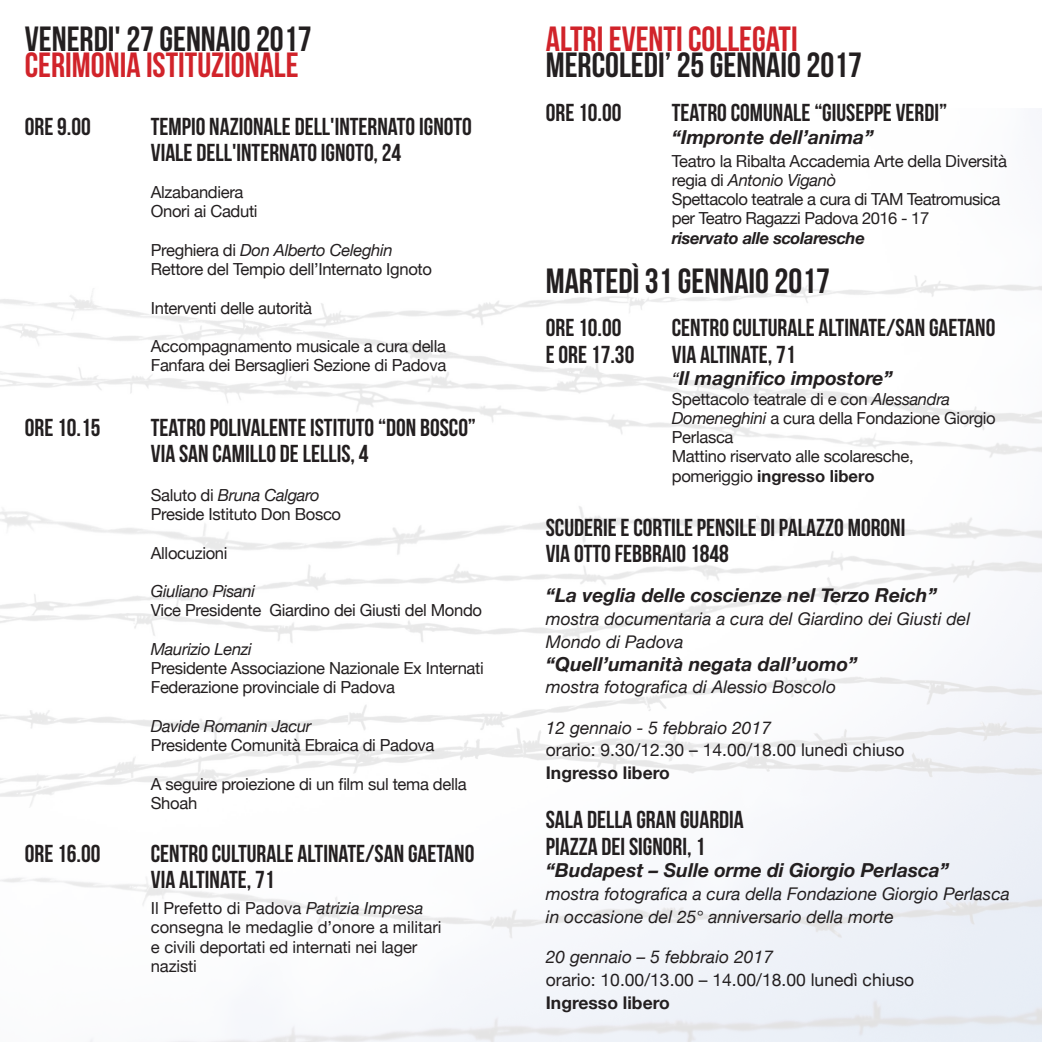
<style>
.page{position:relative;width:1042px;height:1042px;background:#fff}
.page>*{position:absolute;margin:0;border:0;box-sizing:border-box;transform-origin:0 0}
.Titolo{font:35px "Bebas Neue";color:#231f20}
.Titolo-2{font:35px "Bebas Neue";color:#d1232a}
.t1{font:24.5px/26.2px "Bebas Neue";color:#231f20}
.t2{font:italic 700 19.25px "Helvetica Neue";color:#231f20}
.t3{font:italic 17.5px/22.8px "Helvetica Neue";color:#231f20}
.t4{font:17.5px "Helvetica Neue";color:#231f20}
.t5{font:700 17.5px "Helvetica Neue";color:#231f20}
.t6{font:16.62px/19.2px "Helvetica Neue";letter-spacing:-.02em;color:#231f20}
.t7{font:16.62px/19.2px "Helvetica Neue";color:#231f20}
.t8{font:italic 16.62px "Helvetica Neue";letter-spacing:-.02em;color:#231f20}
.t9{font:700 16.62px "Helvetica Neue";color:#231f20}
.s1{font-style:normal}
.s2{font-style:italic}
.s3{font-weight:700;font-style:italic}
.s4{font-weight:400;font-size:17.5px}
.s5{font-weight:400}
</style>
<div class="page">
<p class="Titolo" style="left:25px;top:20px;width:288px">VENERDI' 27 GENNAIO 2017</p>
<p class="Titolo-2" style="left:25px;top:46px;width:275px">CERIMONIA ISTITUZIONALE</p>
<p class="t1" style="left:25px;top:113px;width:68px">ORE 9.00</p>
<p class="t1" style="left:151px;top:113px;width:323px">TEMPIO NAZIONALE DELL'INTERNATO IGNOTO</p>
<p class="t1" style="left:151px;top:139px;width:252px">VIALE DELL'INTERNATO IGNOTO, 24</p>
<p class="t6" style="left:151px;top:183px;width:94px">Alzabandiera</p>
<p class="t6" style="left:151px;top:203px;width:108px">Onori ai Caduti</p>
<p class="t8" style="left:151px;top:238px;width:243px"><span class="s1">Preghiera di</span> Don Alberto Celeghin</p>
<p class="t6" style="left:151px;top:260px;width:283px">Rettore del Tempio dell’Internato Ignoto</p>
<p class="t6" style="left:151px;top:299px;width:163px">Interventi delle autorità</p>
<p class="t6" style="left:151px;top:337px;width:297px">Accompagnamento musicale a cura della<br>Fanfara dei Bersaglieri Sezione di Padova</p>
<p class="t1" style="left:25px;top:414px;width:77px">ORE 10.15</p>
<p class="t1" style="left:151px;top:414px;width:327px">TEATRO POLIVALENTE ISTITUTO “DON BOSCO”</p>
<p class="t1" style="left:151px;top:440px;width:219px">VIA SAN CAMILLO DE LELLIS, 4</p>
<p class="t8" style="left:151px;top:483px;width:170px"><span class="s1">Saluto di</span> Bruna Calgaro</p>
<p class="t6" style="left:151px;top:505px;width:192px">Preside Istituto Don Bosco</p>
<p class="t6" style="left:151px;top:544px;width:78px">Allocuzioni</p>
<p class="t8" style="left:151px;top:579px;width:106px">Giuliano Pisani</p>
<p class="t6" style="left:151px;top:602px;width:333px">Vice Presidente Giardino dei Giusti del Mondo</p>
<p class="t8" style="left:151px;top:637px;width:102px">Maurizio Lenzi</p>
<p class="t6" style="left:151px;top:659px;width:334px">Presidente Associazione Nazionale Ex Internati</p>
<p class="t6" style="left:151px;top:679px;width:246px">Federazione provinciale di Padova</p>
<p class="t8" style="left:151px;top:714px;width:162px">Davide Romanin Jacur</p>
<p class="t6" style="left:151px;top:736px;width:285px">Presidente Comunità Ebraica di Padova</p>
<p class="t6" style="left:151px;top:775px;width:317px">A seguire proiezione di un film sul tema della<br>Shoah</p>
<p class="t1" style="left:25px;top:839px;width:77px">ORE 16.00</p>
<p class="t1" style="left:151px;top:839px;width:325px">CENTRO CULTURALE ALTINATE/SAN GAETANO<br>VIA ALTINATE, 71</p>
<p class="t7" style="left:151px;top:899px;width:292px">Il Prefetto di Padova <span class="s2">Patrizia Impresa </span>consegna le medaglie d’onore a militari e civili deportati ed internati nei lager</p>
<p class="t6" style="left:151px;top:957px;width:48px">nazisti</p>
<p class="Titolo-2" style="left:546px;top:20px;width:253px">ALTRI EVENTI COLLEGATI</p>
<p class="Titolo" style="left:546px;top:46px;width:318px">MERCOLEDI’ 25 GENNAIO 2017</p>
<p class="t1" style="left:546px;top:99px;width:77px">ORE 10.00</p>
<p class="t1" style="left:672px;top:99px;width:277px">TEATRO COMUNALE “GIUSEPPE VERDI”</p>
<p class="t2" style="left:672px;top:122px;width:203px">“Impronte dell’anima”</p>
<p class="t6" style="left:672px;top:152px;width:337px">Teatro la Ribalta Accademia Arte della Diversità regia di <span class="s2">Antonio Viganò</span></p>
<p class="t6" style="left:672px;top:190px;width:330px">Spettacolo teatrale a cura di TAM Teatromusica</p>
<p class="t6" style="left:672px;top:210px;width:259px">per Teatro Ragazzi Padova 2016 - 17 <span class="s3">riservato alle scolaresche</span></p>
<p class="Titolo" style="left:546px;top:261px;width:286px">MARTEDÌ 31 GENNAIO 2017</p>
<p class="t1" style="left:546px;top:314px;width:77px">ORE 10.00</p>
<p class="t1" style="left:672px;top:314px;width:325px">CENTRO CULTURALE ALTINATE/SAN GAETANO</p>
<p class="t1" style="left:546px;top:341px;width:90px">E ORE 17.30</p>
<p class="t1" style="left:672px;top:341px;width:125px">VIA ALTINATE, 71</p>
<p class="t2" style="left:672px;top:363px;width:222px"><span class="s4">“</span>Il magnifico impostore”</p>
<p class="t6" style="left:672px;top:390px;width:325px">Spettacolo teatrale di e con <span class="s2">Alessandra<br>Domeneghini</span> a cura della Fondazione Giorgio<br>Perlasca</p>
<p class="t6" style="left:672px;top:448px;width:243px">Mattino riservato alle scolaresche,</p>
<p class="t9" style="left:672px;top:463px;width:204px"><span class="s5">pomeriggio</span> ingresso libero</p>
<p class="t1" style="left:546px;top:514px;width:361px">SCUDERIE E CORTILE PENSILE DI PALAZZO MORONI</p>
<p class="t1" style="left:546px;top:540px;width:185px">VIA OTTO FEBBRAIO 1848</p>
<p class="t2" style="left:546px;top:580px;width:393px">“La veglia delle coscienze nel Terzo Reich”</p>
<p class="t3" style="left:546px;top:608px;width:426px">mostra documentaria a cura del Giardino dei Giusti del<br>Mondo di Padova</p>
<p class="t2" style="left:546px;top:649px;width:313px">“Quell’umanità negata dall’uomo”</p>
<p class="t3" style="left:546px;top:677px;width:292px">mostra fotografica di Alessio Boscolo</p>
<p class="t3" style="left:546px;top:717px;width:227px">12 gennaio - 5 febbraio 2017</p>
<p class="t4" style="left:546px;top:737px;width:360px">orario: 9.30/12.30 – 14.00/18.00 lunedì chiuso</p>
<p class="t5" style="left:546px;top:759px;width:126px">Ingresso libero</p>
<p class="t1" style="left:546px;top:806px;width:199px">SALA DELLA GRAN GUARDIA</p>
<p class="t1" style="left:546px;top:832px;width:161px">PIAZZA DEI SIGNORI, 1</p>
<p class="t2" style="left:546px;top:855px;width:405px">“Budapest – Sulle orme di Giorgio Perlasca”</p>
<p class="t3" style="left:546px;top:883px;width:465px">mostra fotografica a cura della Fondazione Giorgio Perlasca in occasione del 25° anniversario della morte</p>
<p class="t3" style="left:546px;top:946px;width:229px">20 gennaio – 5 febbraio 2017</p>
<p class="t4" style="left:546px;top:967px;width:370px">orario: 10.00/13.00 – 14.00/18.00 lunedì chiuso</p>
<p class="t5" style="left:546px;top:988px;width:126px">Ingresso libero</p>
</div>
